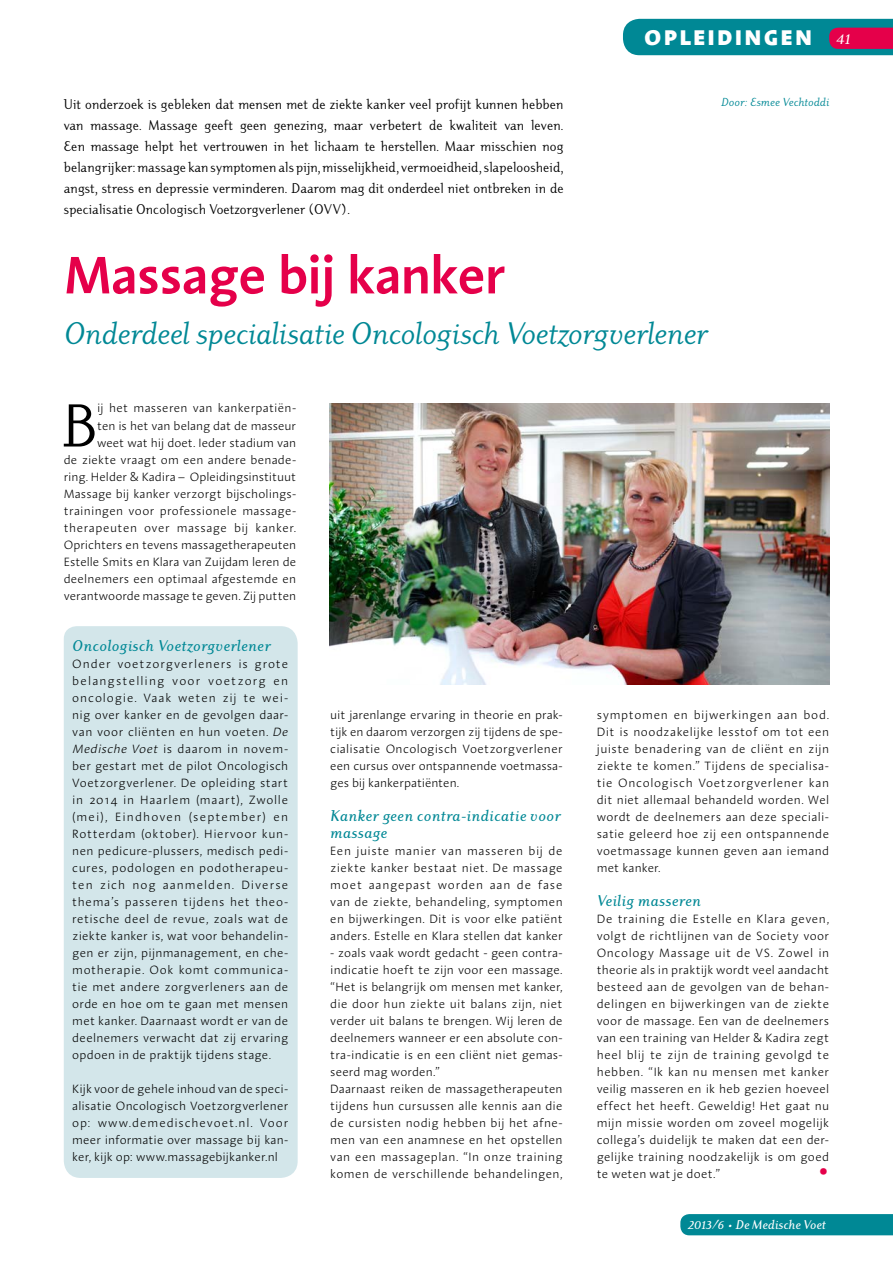
<style>
.page{position:relative;width:893px;height:1263px;background:#fff}
.page>*{position:absolute;margin:0;border:0;box-sizing:border-box;transform-origin:0 0}
.BODY_plat_beginkap{font:63.9px "Dyadis ITC";color:#000}
.BODY_kop{font:600 54px "Linotype Aroma";letter-spacing:-.025em;color:#e5004a}
.BODY_kop_2{font:italic 33px "Dyadis ITC";letter-spacing:-.01em;color:#008895}
.t1{font:700 30px "Linotype Aroma SC";letter-spacing:.05em;color:#fff}
.BODY_plat{font:600 22.5px "Linotype Aroma";color:#e5004a}
.BODY_tussenkop{font:italic 500 16.5px/17px "Dyadis ITC";letter-spacing:.02em;color:#008895}
.BODY_intro{font:15px/21px "Dyadis ITC";letter-spacing:.01em;color:#000;text-align:justify}
.t2{font:italic 500 13.5px "Dyadis ITC";color:#fff}
.BODY_plat-2{font:300 12.3px/17px "Linotype Aroma";letter-spacing:.015em;color:#000;text-align:justify}
.BODY_plat_beginkap-2{font:300 12.3px/17px "Linotype Aroma";color:#000;text-align:right}
.BODY_auteur{font:italic 12.3px "Dyadis ITC";letter-spacing:.01em;color:#008895}
.s1{font-family:"Dyadis ITC";font-weight:500;font-style:italic;font-size:16.5px}
.s2{font-style:italic}
.s3{font-size:15px}
</style>
<div class="page">
<div style="left:64px;top:626px;width:234px;height:552px;background:#d3e6ea"></div>
<img style="left:330px;top:404px;width:499px;height:281px">
<div style="left:680px;top:1214px;width:213px;height:21px;background:#008895"></div>
<svg style="left:623px;top:19px;width:270px;height:36px;background:#22778c"></svg>
<p class="t1" style="left:644px;top:15px;width:209px">opleidingen <span class="s1">41</span></p>
<p class="BODY_intro" style="left:64px;top:93px;width:501px">Uit onderzoek is gebleken dat mensen met de ziekte kanker veel profijt kunnen hebben</p>
<p class="BODY_auteur" style="left:721px;top:96px;width:110px">Door: Esmee Vechtoddi</p>
<p class="BODY_intro" style="left:64px;top:114px;width:501px">van massage. Massage geeft geen genezing, maar verbetert de kwaliteit van leven.<br>Een massage helpt het vertrouwen in het lichaam te herstellen. Maar misschien nog belangrijker: massage kan symptomen als pijn, misselijkheid, vermoeidheid, slapeloosheid, angst, stress en depressie verminderen. Daarom mag dit onderdeel niet ontbreken in de specialisatie Oncologisch Voetzorgverlener (OVV).</p>
<p class="BODY_kop" style="left:64px;top:240px;width:443px">Massage bij kanker</p>
<p class="BODY_kop_2" style="left:64px;top:316px;width:645px">Onderdeel specialisatie Oncologisch Voetzorgverlener</p>
<p class="BODY_plat_beginkap-2" style="left:64px;top:400px;width:234px">ij het masseren van kankerpatiën-<br>ten is het van belang dat de masseur<br>weet wat hij doet. Ieder stadium van<br>de ziekte vraagt om een andere benade&shy;ring. Helder &amp; Kadira – Opleidingsinstituut Massage bij kanker verzorgt bijscholings&shy;trainingen voor professionele massage&shy;therapeuten over massage bij kanker.<br>Oprichters en tevens massagetherapeuten Estelle Smits en Klara van Zuijdam leren de deelnemers een optimaal afgestemde en verantwoorde massage te geven. Zij putten</p>
<p class="BODY_plat_beginkap" style="left:62px;top:391px;width:37px">B</p>
<p class="BODY_tussenkop" style="left:72px;top:637px;width:200px">Oncologisch Voetzorgverlener</p>
<p class="BODY_plat-2" style="left:72px;top:655px;width:218px">Onder voetzorgverleners is grote belangstelling voor voetzorg en oncologie. Vaak weten zij te wei&shy;nig over kanker en de gevolgen daar&shy;van voor cliënten en hun voeten. <span class="s2">De Medische Voet</span> is daarom in novem&shy;ber gestart met de pilot Oncologisch Voetzorgverlener. De opleiding start in 2014 in Haarlem (maart), Zwolle (mei), Eindhoven (september) en Rotterdam (oktober). Hiervoor kun&shy;nen pedicure-plussers, medisch pedi&shy;cures, podologen en podotherapeu&shy;ten zich nog aanmelden. Diverse thema’s passeren tijdens het theo&shy;retische deel de revue, zoals wat de ziekte kanker is, wat voor behandelin&shy;gen er zijn, pijnmanagement, en che&shy;motherapie. Ook komt communica&shy;tie met andere zorgverleners aan de orde en hoe om te gaan met mensen met kanker. Daarnaast wordt er van de deelnemers verwacht dat zij ervaring opdoen in de praktijk tijdens stage.</p>
<p class="BODY_plat-2" style="left:72px;top:1080px;width:218px">Kijk voor de gehele inhoud van de speci&shy;alisatie Oncologisch Voetzorgverlener op: www.demedischevoet.nl. Voor meer informatie over massage bij kan&shy;ker, kijk op: www.massagebijkanker.nl</p>
<p class="BODY_plat_beginkap-2" style="left:330px;top:706px;width:234px;text-align:justify">uit jarenlange ervaring in theorie en prak&shy;tijk en daarom verzorgen zij tijdens de spe&shy;cialisatie Oncologisch Voetzorgverlener een cursus over ontspannende voetmassa&shy;ges bij kankerpatiënten.</p>
<p class="BODY_tussenkop" style="left:330px;top:807px;width:232px">Kanker geen contra-indicatie voor massage</p>
<p class="BODY_plat-2" style="left:330px;top:842px;width:234px">Een juiste manier van masseren bij de ziekte kanker bestaat niet. De massage moet aangepast worden aan de fase van de ziekte, behandeling, symptomen en bijwerkingen. Dit is voor elke patiënt anders. Estelle en Klara stellen dat kanker</p>
<p class="BODY_plat-2" style="left:330px;top:944px;width:234px">- zoals vaak wordt gedacht - geen contra&shy;indicatie hoeft te zijn voor een massage. “Het is belangrijk om mensen met kanker, die door hun ziekte uit balans zijn, niet verder uit balans te brengen. Wij leren de deelnemers wanneer er een absolute con&shy;tra-indicatie is en een cliënt niet gemas&shy;seerd mag worden.”</p>
<p class="BODY_plat-2" style="left:330px;top:1080px;width:234px">Daarnaast reiken de massagetherapeuten tijdens hun cursussen alle kennis aan die de cursisten nodig hebben bij het afne&shy;men van een anamnese en het opstellen van een massageplan. “In onze training komen de verschillende behandelingen,</p>
<p class="BODY_plat-2" style="left:597px;top:706px;width:234px">symptomen en bijwerkingen aan bod.<br>Dit is noodzakelijke lesstof om tot een juiste benadering van de cliënt en zijn ziekte te komen.” Tijdens de specialisa&shy;tie Oncologisch Voetzorgverlener kan dit niet allemaal behandeld worden. Wel wordt de deelnemers aan deze speciali&shy;satie geleerd hoe zij een ontspannende voetmassage kunnen geven aan iemand met kanker.</p>
<p class="BODY_tussenkop" style="left:597px;top:892px;width:106px">Veilig masseren</p>
<p class="BODY_plat-2" style="left:597px;top:910px;width:234px">De training die Estelle en Klara geven, volgt de richtlijnen van de Society voor Oncology Massage uit de VS. Zowel in theorie als in praktijk wordt veel aandacht besteed aan de gevolgen van de behan&shy;delingen en bijwerkingen van de ziekte voor de massage. Een van de deelnemers van een training van Helder &amp; Kadira zegt heel blij te zijn de training gevolgd te hebben. “Ik kan nu mensen met kanker veilig masseren en ik heb gezien hoeveel effect het heeft. Geweldig! Het gaat nu mijn missie worden om zoveel mogelijk collega’s duidelijk te maken dat een der&shy;gelijke training noodzakelijk is om goed te weten wat je doet.”</p>
<p class="BODY_plat" style="left:819px;top:1155px;width:12px">•</p>
<p class="t2" style="left:687px;top:1217px;width:141px">2013/6 <span class="s3">•</span> De Medische Voet</p>
</div>
